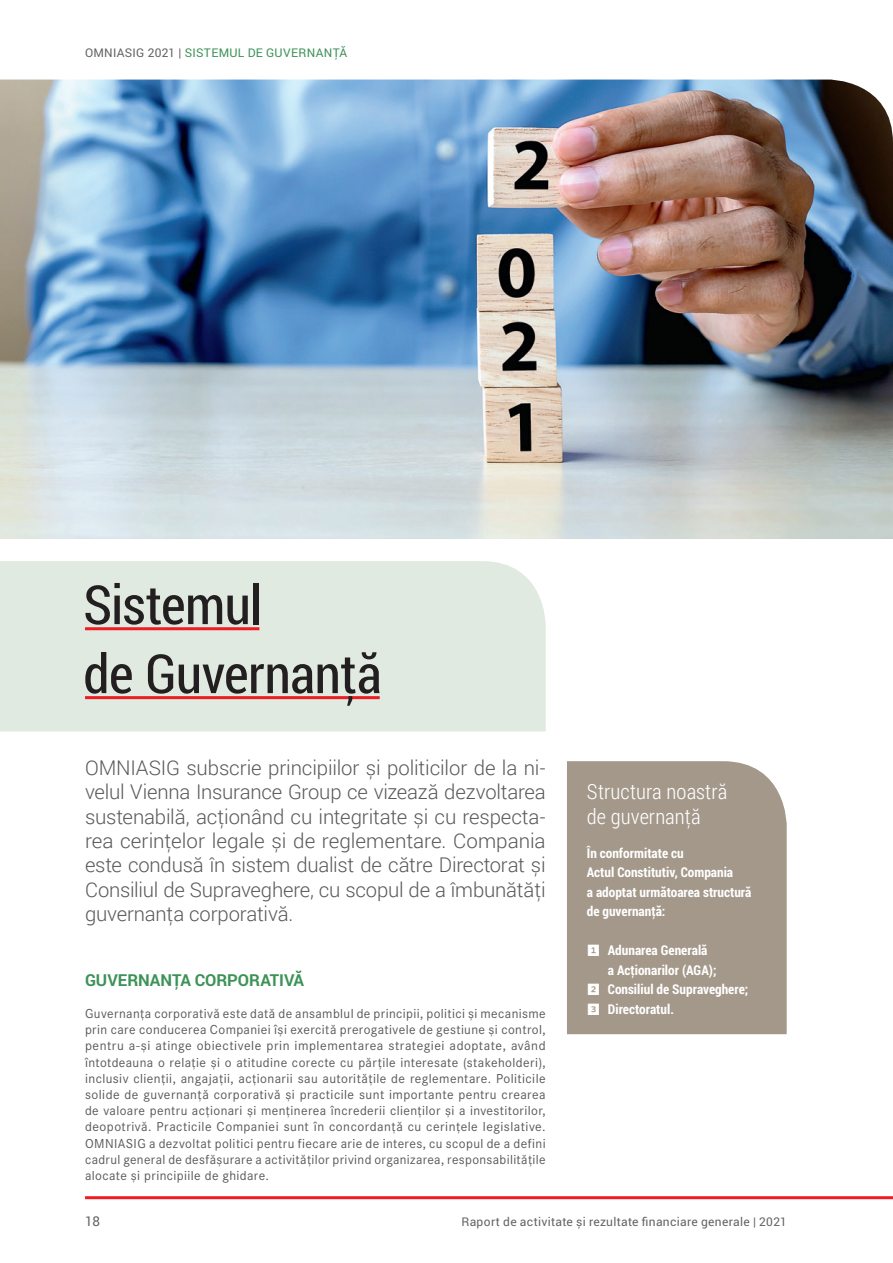
<style>
.page{position:relative;width:893px;height:1263px;background:#fff}
.page>*{position:absolute;margin:0;border:0;box-sizing:border-box;transform-origin:0 0}
.t1{font:54px/69px "Roboto Condensed";letter-spacing:-.01em;color:#231f20}
.t2{font:300 21px/25.2px "Roboto Condensed";letter-spacing:.005em;color:#fff}
.Justified{font:300 20.25px/24.3px "Roboto";letter-spacing:-.01em;color:#57585a;text-align:justify}
.Justified-2{font:700 16.5px "Roboto";letter-spacing:-.005em;color:#3d9258}
.Justified-3{font:13.5px/16.2px "Corporate S";letter-spacing:.025em;color:#57585a;text-align:justify}
.t3{font:700 13.5px/19.5px "Roboto Condensed";color:#fff}
.t4{font:13.5px "Roboto";color:#636366}
.t5{font:12px "Roboto";letter-spacing:.025em;color:#636366}
.t6{font:12px "Roboto";letter-spacing:.025em;color:#3d9258}
.s1{color:#636366}
.s2{font-family:"Whitney Index Black Square Bd";font-weight:400}
</style>
<div class="page">
<img style="left:0;top:80px;width:893px;height:459px">
<div style="left:0;top:561px;width:546px;height:170px;background:#e0eae0"></div>
<hr style="left:85px;top:627px;width:174px;height:3px;background:#ee1d23">
<hr style="left:85px;top:696px;width:295px;height:3px;background:#ee1d23">
<div style="left:567px;top:761px;width:220px;height:273px;background:#a3988a"></div>
<hr style="left:85px;top:1196px;width:808px;height:3px;background:#ee1d23">
<p class="t6" style="left:85px;top:45px;width:264px"><span class="s1">OMNIASIG 2021 |</span> SISTEMUL DE GUVERNANȚĂ</p>
<p class="t1" style="left:83px;top:569px;width:300px">Sistemul<br>de Guvernanță</p>
<p class="Justified" style="left:85px;top:755px;width:462px">OMNIASIG subscrie principiilor și politicilor de la ni&shy;velul Vienna Insurance Group ce vizează dezvoltarea sustenabilă, acţionând cu integritate și cu respecta&shy;rea cerinţelor legale și de reglementare. Compania este condusă în sistem dualist de către Directorat și Consiliul de Supraveghere, cu scopul de a îmbunătăţi guvernanţa corporativă.</p>
<p class="Justified-2" style="left:85px;top:968px;width:221px">GUVERNANȚA CORPORATIVĂ</p>
<p class="Justified-3" style="left:85px;top:1005px;width:462px">Guvernanța corporativă este dată de ansamblul de principii, politici și mecanisme prin care conducerea Companiei își exercită prerogativele de gestiune și control, pentru a-și atinge obiectivele prin implementarea strategiei adoptate, având întotdeauna o relație și o atitudine corecte cu părțile interesate (stakeholderi), inclusiv clienții, angajații, acționarii sau autoritățile de reglementare. Politicile solide de guvernanță corporativă și practicile sunt importante pentru crearea de valoare pentru acționari și menținerea încrederii clienților și a investitorilor, deopotrivă. Practicile Companiei sunt în concordanță cu cerințele legislative.<br>OMNIASIG a dezvoltat politici pentru fiecare arie de interes, cu scopul de a defini cadrul general de desfășurare a activităților privind organizarea, responsabilitățile alocate și principiile de ghidare.</p>
<p class="t2" style="left:587px;top:778px;width:142px">Structura noastră de guvernanţă</p>
<p class="t3" style="left:587px;top:843px;width:166px">În conformitate cu<br>Actul Constitutiv, Compania<br>a adoptat următoarea structură de guvernanță:</p>
<p class="t3" style="left:608px;top:940px;width:110px;text-indent:-21px"><span class="s2">1</span> Adunarea Generală a Acționarilor (AGA);</p>
<p class="t3" style="left:587px;top:979px;width:163px"><span class="s2">2</span> Consiliul de Supraveghere;</p>
<p class="t3" style="left:587px;top:999px;width:89px"><span class="s2">3</span> Directoratul.</p>
<p class="t4" style="left:85px;top:1212px;width:17px">18</p>
<p class="t5" style="left:462px;top:1213px;width:327px">Raport de activitate și rezultate financiare generale | 2021</p>
</div>
